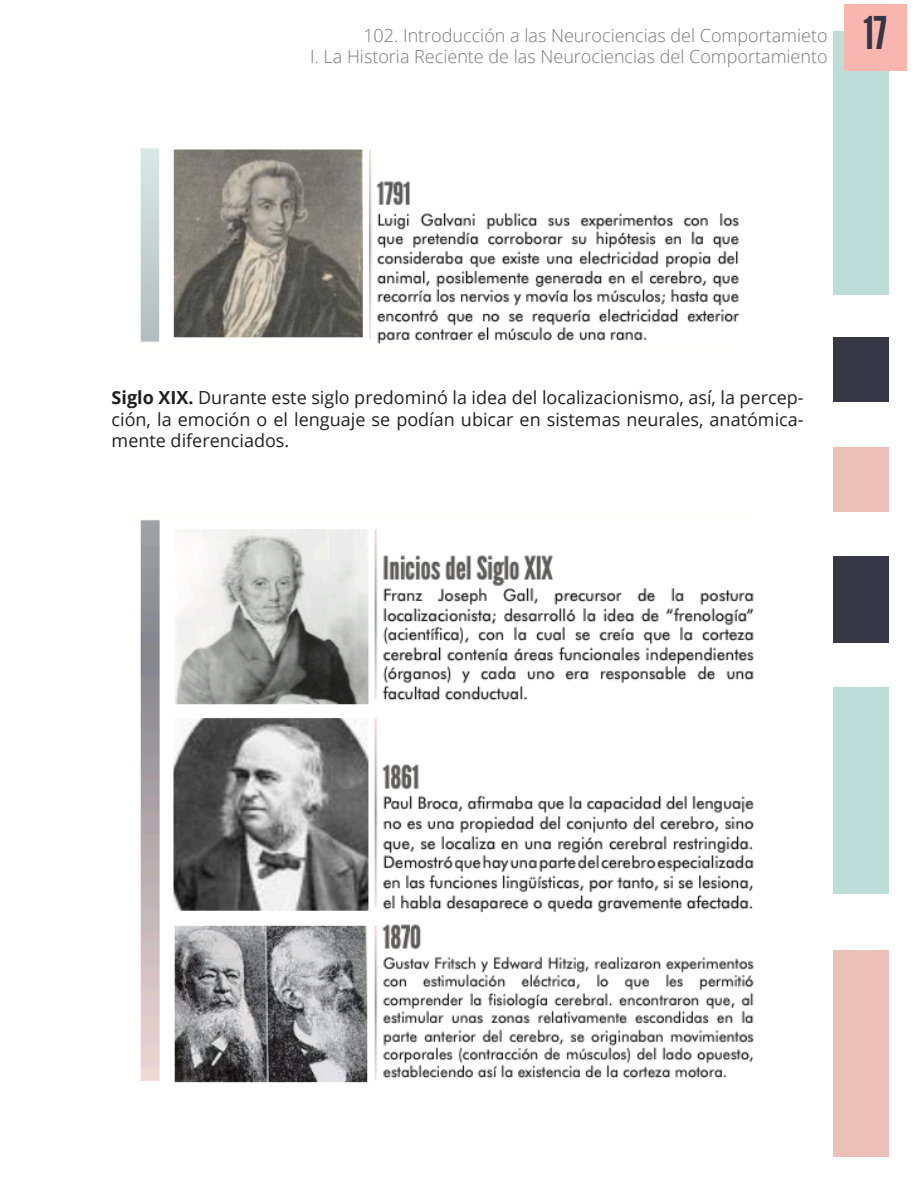
<style>
.page{position:relative;width:918px;height:1188px;background:#fff}
.page>*{position:absolute;margin:0;border:0;box-sizing:border-box;transform-origin:0 0}
.t1{font:45px "League Gothic";color:#363447}
.texto{font:18px/21.6px "Open Sans";color:#231f20;text-align:justify}
.t2{font:300 18px/21.6px "Open Sans";color:#7a7879;text-align:right}
.s1{font-weight:700}
</style>
<div class="page">
<div style="left:833px;top:950px;width:56px;height:207px;background:#ecc1ba"></div>
<div style="left:833px;top:687px;width:56px;height:207px;background:#bdddd8"></div>
<div style="left:833px;top:31px;width:56px;height:264px;background:#bdddd8"></div>
<div style="left:833px;top:448px;width:56px;height:64px;background:#ecc1ba"></div>
<div style="left:833px;top:557px;width:56px;height:86px;background:#363845"></div>
<div style="left:833px;top:337px;width:56px;height:65px;background:#363845"></div>
<div style="left:844px;top:4px;width:63px;height:66px;background:#f9b6ae"></div>
<img style="left:140px;top:148px;width:600px;height:196px">
<img style="left:140px;top:520px;width:614px;height:563px">
<p class="t2" style="left:310px;top:24px;width:519px">102. Introducción a las Neurociencias del Comportamieto<br>I. La Historia Reciente de las Neurociencias del Comportamiento</p>
<h1 class="t1" style="left:863px;top:6px;width:25px">17</h1>
<p class="texto" style="left:112px;top:386px;width:694px"><span class="s1">Siglo XIX.</span> Durante este siglo predominó la idea del localizacionismo, así, la percep&shy;ción, la emoción o el lenguaje se podían ubicar en sistemas neurales, anatómica&shy;mente diferenciados.</p>
</div>
